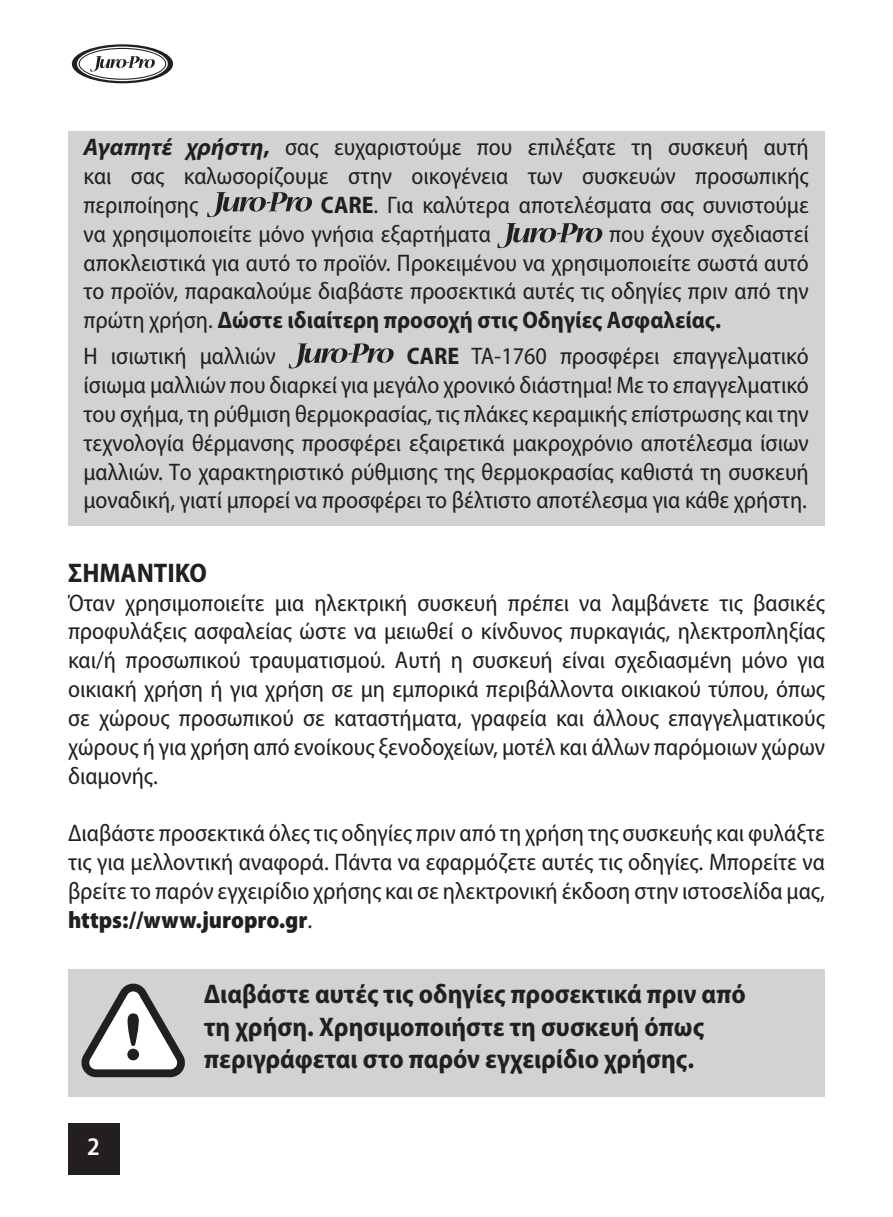
<style>
.page{position:relative;width:893px;height:1217px;background:#fff}
.page>*{position:absolute;margin:0;border:0;box-sizing:border-box;transform-origin:0 0}
.t1{font:700 semi-condensed 27px/32.4px "Myriad Pro";color:#231f20}
.t2{font:600 semi-condensed 25.5px "Myriad Pro";color:#fff}
.t3{font:semi-condensed 24px/28.8px "Myriad Pro";color:#231f20;text-align:justify}
.s1{font-weight:700;font-style:italic;font-stretch:normal}
.s2{font-weight:700;font-stretch:normal}
.s3{font-weight:700}
.s4{font-weight:900}
</style>
<div class="page">
<svg style="left:72px;top:44px;width:101px;height:39px"></svg>
<div style="left:68px;top:1123px;width:51px;height:51px;background:#231f20"></div>
<div style="left:68px;top:130px;width:757px;height:395px;background:#d1d2d4"></div>
<svg style="left:207px;top:192px;width:105px;height:25px"></svg>
<svg style="left:497px;top:223px;width:105px;height:25px"></svg>
<svg style="left:289px;top:343px;width:105px;height:25px"></svg>
<div style="left:68px;top:968px;width:757px;height:128px;background:#d1d2d4"></div>
<svg style="left:81px;top:983px;width:104px;height:93px"></svg>
<p class="t3" style="left:83px;top:132px;width:727px"><span class="s1">Αγαπητέ χρήστη</span><span class="s2">,</span> σας ευχαριστούμε που επιλέξατε τη συσκευή αυτή και σας καλωσορίζουμε στην οικογένεια των συσκευών προσωπικής περιποίησης</p>
<p class="t3" style="left:83px;top:190px;width:727px;text-indent:237px"><span class="s3">CARE</span>. Για καλύτερα αποτελέσματα σας συνιστούμε να χρησιμοποιείτε μόνο γνήσια εξαρτήματα</p>
<p class="t3" style="left:83px;top:219px;width:727px;text-indent:526px">που έχουν σχεδιαστεί αποκλειστικά για αυτό το προϊόν. Προκειμένου να χρησιμοποιείτε σωστά αυτό το προϊόν, παρακαλούμε διαβάστε προσεκτικά αυτές τις οδηγίες πριν από την πρώτη χρήση. <span class="s3">Δώστε ιδιαίτερη προσοχή στις Οδηγίες Ασφαλείας.</span></p>
<p class="t3" style="left:83px;top:341px;width:194px">Η ισιωτική μαλλιών</p>
<p class="t3" style="left:83px;top:341px;width:727px;text-indent:323px"><span class="s3">CARE</span> TA-1760 προσφέρει επαγγελματικό ίσιωμα μαλλιών που διαρκεί για μεγάλο χρονικό διάστημα! Με το επαγγελματικό του σχήμα, τη ρύθμιση θερμοκρασίας, τις πλάκες κεραμικής επίστρωσης και την τεχνολογία θέρμανσης προσφέρει εξαιρετικά μακροχρόνιο αποτέλεσμα ίσιων μαλλιών. Το χαρακτηριστικό ρύθμισης της θερμοκρασίας καθιστά τη συσκευή μοναδική, γιατί μπορεί να προσφέρει το βέλτιστο αποτέλεσμα για κάθε χρήστη.</p>
<p class="t1" style="left:68px;top:555px;width:140px">ΣΗΜΑΝΤΙΚΟ</p>
<p class="t3" style="left:68px;top:587px;width:758px">Όταν χρησιμοποιείτε μια ηλεκτρική συσκευή πρέπει να λαμβάνετε τις βασικές προφυλάξεις ασφαλείας ώστε να μειωθεί ο κίνδυνος πυρκαγιάς, ηλεκτροπληξίας και/ή προσωπικού τραυματισμού. Αυτή η συσκευή είναι σχεδιασμένη μόνο για οικιακή χρήση ή για χρήση σε μη εμπορικά περιβάλλοντα οικιακού τύπου, όπως σε χώρους προσωπικού σε καταστήματα, γραφεία και άλλους επαγγελματικούς χώρους ή για χρήση από ενοίκους ξενοδοχείων, μοτέλ και άλλων παρόμοιων χώρων διαμονής.</p>
<p class="t3" style="left:68px;top:818px;width:758px">Διαβάστε προσεκτικά όλες τις οδηγίες πριν από τη χρήση της συσκευής και φυλάξτε τις για μελλοντική αναφορά. Πάντα να εφαρμόζετε αυτές τις οδηγίες. Μπορείτε να βρείτε το παρόν εγχειρίδιο χρήσης και σε ηλεκτρονική έκδοση στην ιστοσελίδα μας, <span class="s4">https://www.juropro.gr</span>.</p>
<p class="t2" style="left:87px;top:1130px;width:14px">2</p>
<p class="t1" style="left:204px;top:976px;width:543px">Διαβάστε αυτές τις οδηγίες προσεκτικά πριν από τη χρήση. Χρησιμοποιήστε τη συσκευή όπως περιγράφεται στο παρόν εγχειρίδιο χρήσης.</p>
</div>
